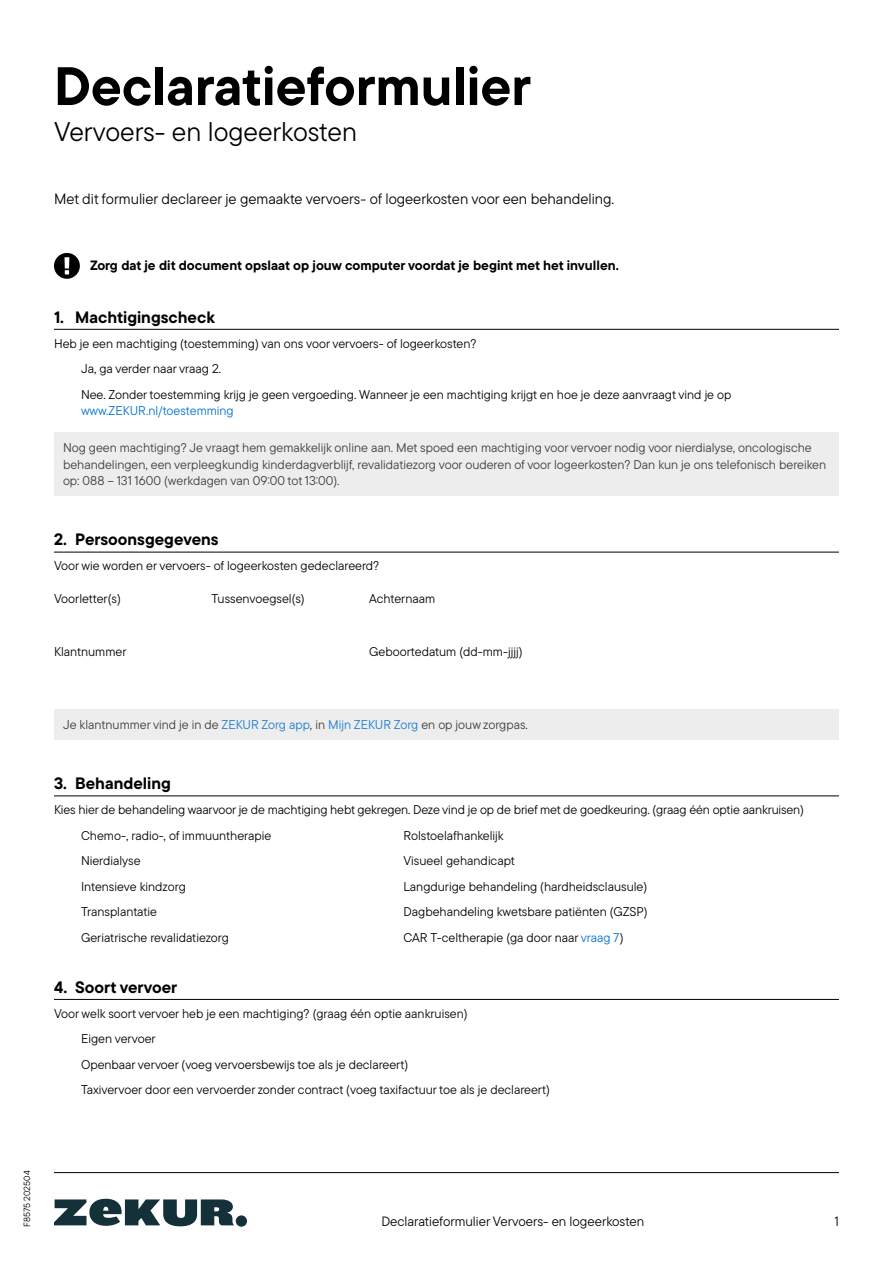
<style>
.page{position:relative;width:893px;height:1263px;background:#fff}
.page>*{position:absolute;margin:0;border:0;box-sizing:border-box;transform-origin:0 0}
.H1_Bovenkop{font:700 54px "TT Commons Pro";color:#000}
.H1_KOP{font:27px "TT Commons Pro";color:#000}
.H2_nummer{font:700 16.5px "TT Commons Pro";color:#000}
.intro{font:15px "TT Commons Pro";color:#000}
.Melding_bold{font:700 13.5px "TT Commons Pro";color:#000}
.t1{font:13.5px "TT Commons Pro Rg 2";color:#000}
.t2{font:13.5px "TT Commons Pro";color:#000}
.plat_checkbox{font:12.75px/16.5px "TT Commons Pro";color:#000}
.plat{font:12.75px "TT Commons Pro";color:#000}
.toelichting{font:12.75px/16.5px "TT Commons Pro";color:#3c3c3b}
.t3{font:9px "TT Commons Pro Rg 3";color:#000}
.s1{color:#006fce}
.s2{color:#1a7dd3}
</style>
<div class="page">
<svg style="left:54px;top:1199px;width:180px;height:27px"></svg>
<div style="left:236px;top:1215px;width:11px;height:12px;background:#143039;border-radius:50%"></div>
<hr style="left:54px;top:1172px;width:785px;height:1px;background:#000">
<hr style="left:54px;top:329px;width:785px;height:1px;background:#000">
<div style="left:54px;top:432px;width:785px;height:64px;background:#ededed"></div>
<hr style="left:54px;top:552px;width:785px;height:1px;background:#000">
<div style="left:54px;top:709px;width:785px;height:31px;background:#ededed"></div>
<hr style="left:54px;top:795px;width:785px;height:1px;background:#000">
<hr style="left:54px;top:999px;width:785px;height:1px;background:#000">
<svg style="left:54px;top:253px;width:26px;height:26px"></svg>
<p class="H1_Bovenkop" style="left:54px;top:45px;width:479px">Declaratieformulier</p>
<p class="H1_KOP" style="left:54px;top:112px;width:305px">Vervoers- en logeerkosten</p>
<p class="intro" style="left:54px;top:188px;width:562px">Met dit formulier declareer je gemaakte vervoers- of logeerkosten voor een behandeling.</p>
<p class="Melding_bold" style="left:90px;top:255px;width:530px">Zorg dat je dit document opslaat op jouw computer voordat je begint met het invullen.</p>
<p class="H2_nummer" style="left:54px;top:304px;width:162px">1. Machtigingscheck</p>
<p class="plat" style="left:54px;top:334px;width:424px">Heb je een machtiging (toestemming) van ons voor vervoers- of logeerkosten?</p>
<p class="plat_checkbox" style="left:81px;top:360px;width:142px">Ja, ga verder naar vraag 2.</p>
<p class="plat_checkbox" style="left:81px;top:386px;width:652px">Nee. Zonder toestemming krijg je geen vergoeding. Wanneer je een machtiging krijgt en hoe je deze aanvraagt vind je op <span class="s1">www.ZEKUR.nl/toestemming</span></p>
<p class="toelichting" style="left:63px;top:440px;width:765px">Nog geen machtiging? Je vraagt hem gemakkelijk online aan. Met spoed een machtiging voor vervoer nodig voor nierdialyse, oncologische behandelingen, een verpleegkundig kinderdagverblijf, revalidatiezorg voor ouderen of voor logeerkosten? Dan kun je ons telefonisch bereiken op: 088 – 131 1600 (werkdagen van 09:00 tot 13:00).</p>
<p class="H2_nummer" style="left:54px;top:527px;width:166px">2. Persoonsgegevens</p>
<p class="plat" style="left:54px;top:557px;width:327px">Voor wie worden er vervoers- of logeerkosten gedeclareerd?</p>
<p class="plat" style="left:54px;top:590px;width:68px">Voorletter(s)</p>
<p class="plat" style="left:212px;top:590px;width:95px">Tussenvoegsel(s)</p>
<p class="plat" style="left:369px;top:590px;width:68px">Achternaam</p>
<p class="plat" style="left:54px;top:642px;width:74px">Klantnummer</p>
<p class="plat" style="left:369px;top:642px;width:155px">Geboortedatum (dd-mm-jjjj)</p>
<p class="toelichting" style="left:63px;top:716px;width:466px">Je klantnummer vind je in de <span class="s2">ZEKUR Zorg app</span>, in <span class="s2">Mijn ZEKUR Zorg</span> en op jouw zorgpas.</p>
<p class="H2_nummer" style="left:54px;top:771px;width:118px">3. Behandeling</p>
<p class="plat" style="left:54px;top:801px;width:751px">Kies hier de behandeling waarvoor je de machtiging hebt gekregen. Deze vind je op de brief met de goedkeuring. (graag één optie aankruisen)</p>
<p class="plat_checkbox" style="left:81px;top:827px;width:192px">Chemo-, radio-, of immuuntherapie</p>
<p class="plat_checkbox" style="left:403px;top:827px;width:102px">Rolstoelafhankelijk</p>
<p class="plat_checkbox" style="left:81px;top:852px;width:61px">Nierdialyse</p>
<p class="plat_checkbox" style="left:403px;top:852px;width:113px">Visueel gehandicapt</p>
<p class="plat_checkbox" style="left:81px;top:878px;width:106px">Intensieve kindzorg</p>
<p class="plat_checkbox" style="left:403px;top:878px;width:245px">Langdurige behandeling (hardheidsclausule)</p>
<p class="plat_checkbox" style="left:81px;top:903px;width:78px">Transplantatie</p>
<p class="plat_checkbox" style="left:403px;top:903px;width:246px">Dagbehandeling kwetsbare patiënten (GZSP)</p>
<p class="plat_checkbox" style="left:81px;top:929px;width:149px">Geriatrische revalidatiezorg</p>
<p class="plat_checkbox" style="left:403px;top:929px;width:222px">CAR T-celtherapie (ga door naar <span class="s1">vraag 7</span>)</p>
<p class="H2_nummer" style="left:54px;top:974px;width:125px">4. Soort vervoer</p>
<p class="plat" style="left:54px;top:1004px;width:415px">Voor welk soort vervoer heb je een machtiging? (graag één optie aankruisen)</p>
<p class="plat_checkbox" style="left:81px;top:1030px;width:76px">Eigen vervoer</p>
<p class="plat_checkbox" style="left:81px;top:1056px;width:329px">Openbaar vervoer (voeg vervoersbewijs toe als je declareert)</p>
<p class="plat_checkbox" style="left:81px;top:1081px;width:470px">Taxivervoer door een vervoerder zonder contract (voeg taxifactuur toe als je declareert)</p>
<p class="t3" style="left:21px;top:1226px;width:57px;rotate:-90deg">F8575 202504</p>
<p class="t1" style="left:381px;top:1212px;width:264px">Declaratieformulier Vervoers- en logeerkosten</p>
<p class="t2" style="left:834px;top:1212px;width:6px">1</p>
</div>
